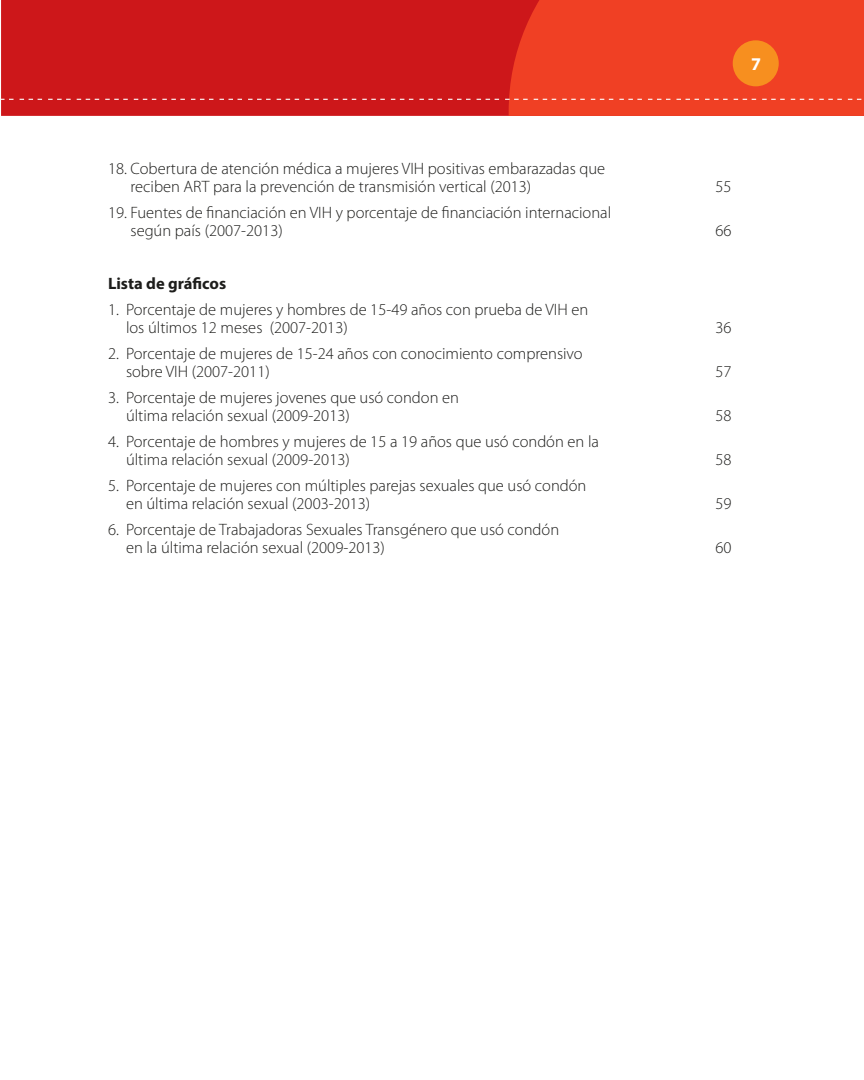
<style>
.page{position:relative;width:864px;height:1080px;background:#fff}
.page>*{position:absolute;margin:0;border:0;box-sizing:border-box;transform-origin:0 0}
.t1{font:700 18px "Myriad Pro";color:#fff}
.t2{font:300 16.5px/18px "Myriad Pro";color:#1d1d1b}
.t3{font:700 16.5px "Myriad Pro";color:#1d1d1b}
</style>
<div class="page">
<div style="left:1px;top:0;width:508px;height:116px;background:#cd171a"></div>
<div style="left:509px;top:0;width:355px;height:116px;background:#f04024"></div>
<svg style="left:1px;top:99px;width:863px;height:1px"></svg>
<div style="left:733px;top:40px;width:46px;height:46px;background:#f78f1f;border-radius:50%"></div>
<p class="t2" style="left:131px;top:160px;width:476px;text-indent:-23px">18. Cobertura de atención médica a mujeres VIH positivas embarazadas que reciben ART para la prevención de transmisión vertical (2013)</p>
<p class="t2" style="left:131px;top:204px;width:482px;text-indent:-23px">19. Fuentes de financiación en VIH y porcentaje de financiación internacional según país (2007-2013)</p>
<p class="t3" style="left:108px;top:272px;width:120px">Lista de gráficos</p>
<p class="t2" style="left:126px;top:301px;width:464px;text-indent:-18px">1. Porcentaje de mujeres y hombres de 15-49 años con prueba de VIH en los últimos 12 meses (2007-2013)</p>
<p class="t2" style="left:126px;top:345px;width:458px;text-indent:-18px">2. Porcentaje de mujeres de 15-24 años con conocimiento comprensivo sobre VIH (2007-2011)</p>
<p class="t2" style="left:126px;top:389px;width:334px;text-indent:-18px">3. Porcentaje de mujeres jovenes que usó condon en última relación sexual (2009-2013)</p>
<p class="t2" style="left:126px;top:433px;width:474px;text-indent:-18px">4. Porcentaje de hombres y mujeres de 15 a 19 años que usó condón en la última relación sexual (2009-2013)</p>
<p class="t2" style="left:126px;top:477px;width:462px;text-indent:-18px">5. Porcentaje de mujeres con múltiples parejas sexuales que usó condón en última relación sexual (2003-2013)</p>
<p class="t2" style="left:126px;top:521px;width:435px;text-indent:-18px">6. Porcentaje de Trabajadoras Sexuales Transgénero que usó condón en la última relación sexual (2009-2013)</p>
<p class="t1" style="left:751px;top:52px;width:11px">7</p>
<p class="t2" style="left:716px;top:178px;width:18px">55</p>
<p class="t2" style="left:716px;top:222px;width:18px">66</p>
<p class="t2" style="left:716px;top:319px;width:18px">36</p>
<p class="t2" style="left:716px;top:363px;width:18px">57</p>
<p class="t2" style="left:716px;top:407px;width:18px">58</p>
<p class="t2" style="left:716px;top:451px;width:18px">58</p>
<p class="t2" style="left:716px;top:495px;width:18px">59</p>
<p class="t2" style="left:716px;top:539px;width:18px">60</p>
</div>
